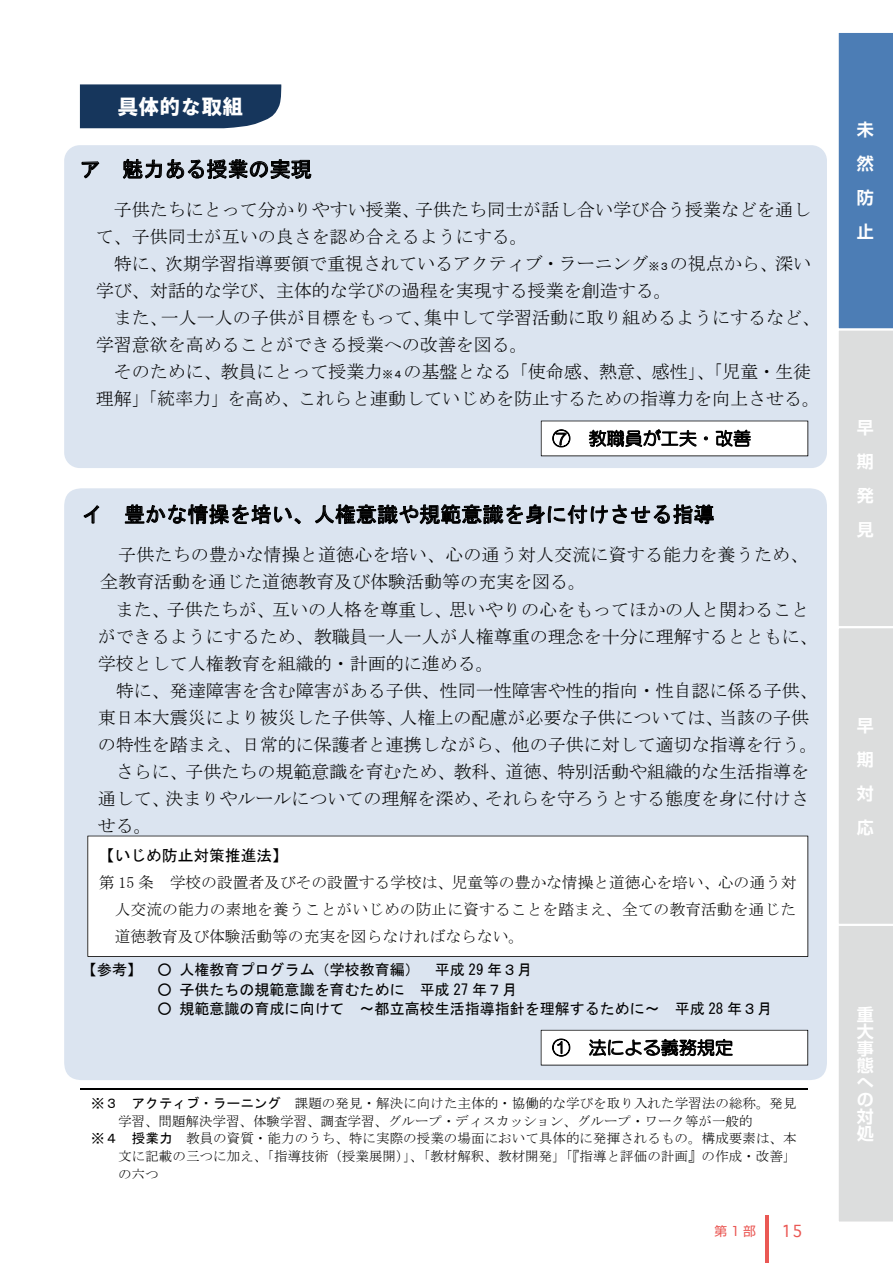
<style>
.page{position:relative;width:893px;height:1263px;background:#fff}
.page>*{position:absolute;margin:0;border:0;box-sizing:border-box;transform-origin:0 0}
.t1{font:21px "MS Gothic";letter-spacing:.005em;color:#000}
.t2{font:21px "HG Soei Kakugothic UB";color:#fff}
.t3{font:18px/27px "MS Mincho";color:#000}
.t4{font:18px "HG Maru Gothic MPRO";letter-spacing:.005em;color:#000}
.t5{font:700 16.95px/34px "Shin Go Pro De";color:#fff;text-align:justify}
.t6{font:15.9px "Geneva";color:#ea5854}
.t7{font:15.75px/27px "MS Mincho";color:#000;text-align:justify}
.t8{font:15.75px "MS Gothic";color:#000}
.t9{font:15px "MS Gothic";color:#000}
.t10{font:13.5px "MS Mincho";letter-spacing:.005em;color:#000}
.t11{font:12.75px "Shin Go Pro";color:#ea5854}
.s1{font-family:"MS Gothic";font-size:10.5px}
.s2{font-family:"MS Gothic"}
</style>
<div class="page">
<hr style="left:765px;top:1215px;width:4px;height:48px;background:#ea5854">
<svg style="left:838px;top:33px;width:55px;height:1189px;background:#b9c6d3"></svg>
<div style="left:80px;top:84px;width:202px;height:44px;background:#16365c"></div>
<div style="left:64px;top:145px;width:763px;height:323px;background:#dbe4f0;border-radius:16px"></div>
<svg style="left:82px;top:161px;width:17px;height:17px"></svg>
<svg style="left:123px;top:159px;width:188px;height:20px"></svg>
<div style="left:64px;top:488px;width:763px;height:592px;background:#dbe4f0;border-radius:19px"></div>
<svg style="left:83px;top:505px;width:16px;height:18px"></svg>
<svg style="left:125px;top:504px;width:176px;height:20px"></svg>
<svg style="left:315px;top:504px;width:399px;height:20px"></svg>
<hr style="left:80px;top:1088px;width:728px;height:2px;background:#000">
<div style="left:87px;top:836px;width:721px;height:121px;background:#fff"></div>
<svg style="left:541px;top:1030px;width:267px;height:35px;background:#d4d4d4"></svg>
<svg style="left:541px;top:420px;width:267px;height:36px;background:#d0d0d0"></svg>
<p class="t2" style="left:118px;top:96px;width:127px">具体的な取組</p>
<p class="t1" style="left:80px;top:158px;width:233px">ア 魅力ある授業の実現</p>
<p class="t3" style="left:96px;top:196px;width:717px;text-indent:18px">子供たちにとって分かりやすい授業、子供たち同士が話し合い学び合う授業などを通して、子供同士が互いの良さを認め合えるようにする。</p>
<p class="t3" style="left:96px;top:250px;width:717px;text-indent:18px">特に、次期学習指導要領で重視されているアクティブ・ラーニング<span class="s1">※３</span>の視点から、深い学び、対話的な学び、主体的な学びの過程を実現する授業を創造する。</p>
<p class="t3" style="left:96px;top:304px;width:726px;text-indent:18px">また、一人一人の子供が目標をもって、集中して学習活動に取り組めるようにするなど、学習意欲を高めることができる授業への改善を図る。</p>
<p class="t3" style="left:96px;top:358px;width:726px;text-align:center">そのために、教員にとって授業力<span class="s1">※４</span>の基盤となる「使命感、熱意、感性」、「児童・生徒<br>理解」「統率力」を高め、これらと連動していじめを防止するための指導力を向上させる。</p>
<p class="t4" style="left:552px;top:429px;width:200px">⑦ 教職員が工夫・改善</p>
<p class="t1" style="left:82px;top:504px;width:634px">イ 豊かな情操を培い、人権意識や規範意識を身に付けさせる指導</p>
<p class="t3" style="left:100px;top:541px;width:710px;text-indent:18px">子供たちの豊かな情操と道徳心を培い、心の通う対人交流に資する能力を養うため、全教育活動を通じた道徳教育及び体験活動等の充実を図る。</p>
<p class="t3" style="left:98px;top:595px;width:722px;text-indent:18px">また、子供たちが、互いの人格を尊重し、思いやりの心をもってほかの人と関わることができるようにするため、教職員一人一人が人権尊重の理念を十分に理解するとともに、学校として人権教育を組織的・計画的に進める。</p>
<p class="t3" style="left:116px;top:676px;width:704px">特に、発達障害を含む障害がある子供、性同一性障害や性的指向・性自認に係る子供、</p>
<p class="t3" style="left:98px;top:703px;width:713px">東日本大震災により被災した子供等、人権上の配慮が必要な子供については、当該の子供</p>
<p class="t3" style="left:98px;top:730px;width:722px">の特性を踏まえ、日常的に保護者と連携しながら、他の子供に対して適切な指導を行う。</p>
<p class="t3" style="left:116px;top:757px;width:695px">さらに、子供たちの規範意識を育むため、教科、道徳、特別活動や組織的な生活指導を</p>
<p class="t3" style="left:98px;top:784px;width:713px">通して、決まりやルールについての理解を深め、それらを守ろうとする態度を身に付けさ</p>
<p class="t3" style="left:98px;top:811px;width:55px">せる。</p>
<p class="t8" style="left:99px;top:847px;width:191px">【いじめ防止対策推進法】</p>
<p class="t7" style="left:115px;top:869px;width:683px;text-indent:-16px">第 15 条 学校の設置者及びその設置する学校は、児童等の豊かな情操と道徳心を培い、心の通う対人交流の能力の素地を養うことがいじめの防止に資することを踏まえ、全ての教育活動を通じた道徳教育及び体験活動等の充実を図らなければならない。</p>
<p class="t9" style="left:82px;top:962px;width:452px">【参考】 ○ 人権教育プログラム（学校教育編） 平成 29 年３月</p>
<p class="t9" style="left:157px;top:982px;width:362px">○ 子供たちの規範意識を育むために 平成 27 年７月</p>
<p class="t9" style="left:157px;top:1001px;width:617px">○ 規範意識の育成に向けて ～都立高校生活指導指針を理解するために～ 平成 28 年３月</p>
<p class="t4" style="left:552px;top:1038px;width:182px">① 法による義務規定</p>
<p class="t10" style="left:91px;top:1097px;width:707px"><span class="s2">※３ アクティブ・ラーニング</span> 課題の発見・解決に向けた主体的・協働的な学びを取り入れた学習法の総称。発見</p>
<p class="t10" style="left:118px;top:1114px;width:636px">学習、問題解決学習、体験学習、調査学習、グループ・ディスカッション、グループ・ワーク等が一般的</p>
<p class="t10" style="left:91px;top:1132px;width:707px"><span class="s2">※４ 授業力</span> 教員の資質・能力のうち、特に実際の授業の場面において具体的に発揮されるもの。構成要素は、本</p>
<p class="t10" style="left:118px;top:1149px;width:680px">文に記載の三つに加え、「指導技術（授業展開）」、「教材解釈、教材開発」「『指導と評価の計画』の作成・改善」</p>
<p class="t10" style="left:118px;top:1167px;width:42px">の六つ</p>
<p class="t11" style="left:714px;top:1220px;width:43px">第1部</p>
<p class="t6" style="left:781px;top:1222px;width:23px">15</p>
<p class="t5" style="left:857px;top:111px;width:18px">未然防止</p>
<p class="t5" style="left:857px;top:408px;width:18px">早期発見</p>
<p class="t5" style="left:857px;top:706px;width:18px">早期対応</p>
<p class="t5" style="left:857px;top:1004px;width:18px;line-height:17px">重大事態への対処</p>
</div>
